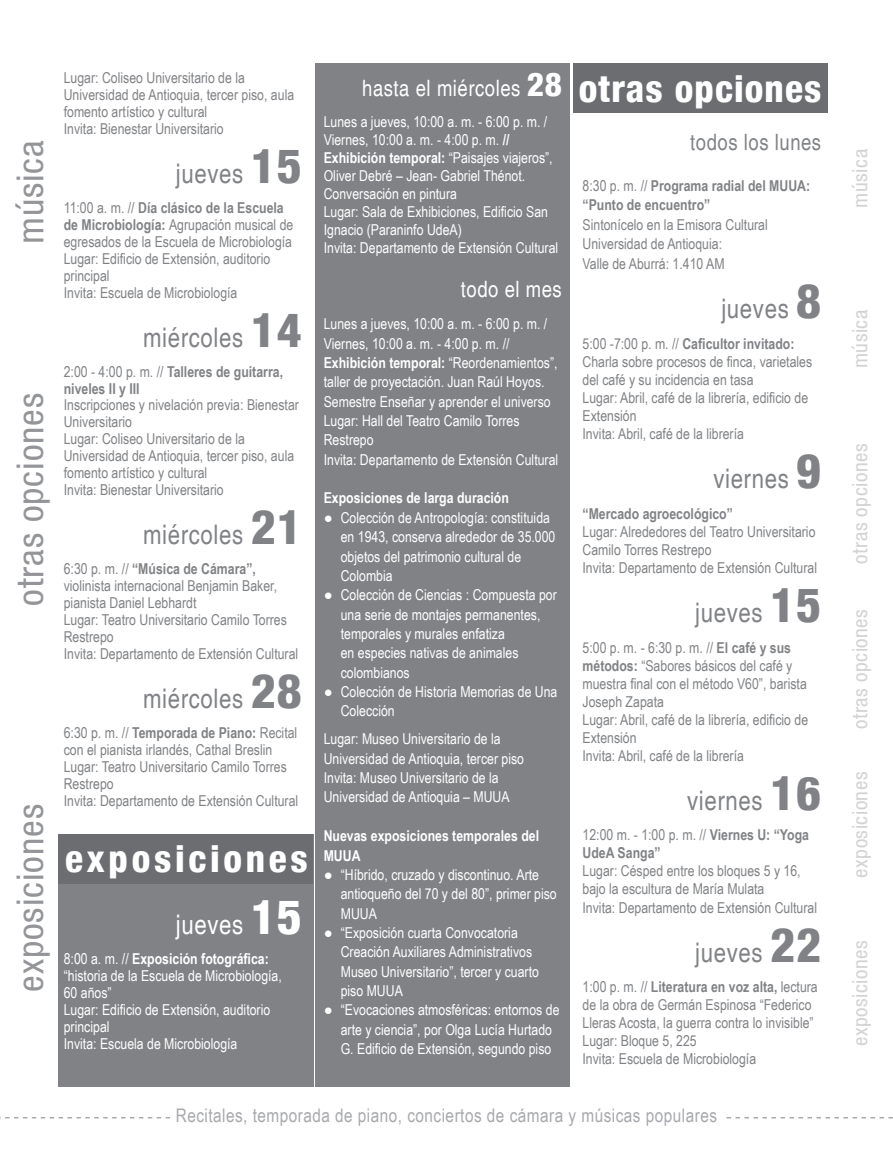
<style>
.page{position:relative;width:893px;height:1149px;background:#fff}
.page>*{position:absolute;margin:0;border:0;box-sizing:border-box;transform-origin:0 0}
.t1{font:condensed 37.2px "Helvetica 57";letter-spacing:.025em;color:#939598}
.t2{font:800 condensed 37.2px "Helvetica 87";letter-spacing:.03em;color:#fff}
.t3{font:800 condensed 37.2px "Helvetica 87";letter-spacing:.1em;color:#fff}
.t4{font:condensed 27px "Helvetica";letter-spacing:.025em;color:#808285}
.t5{font:condensed 27px "Helvetica";letter-spacing:.025em;color:#fff}
.t6{font:condensed 22.5px "Helvetica";letter-spacing:.025em;color:#fff}
.t7{font:condensed 22.5px "Helvetica";letter-spacing:.025em;color:#808285}
.t8{font:condensed 21px "Helvetica 57";letter-spacing:.025em;color:#d1d2d4}
.t9{font:18.75px "Arial Narrow";letter-spacing:.025em;color:#a8a9ad}
.t10{font:15px/17px "Arial Narrow";color:#808285}
.t11{font:15px/19.4px "Arial Narrow";color:#fff}
.t12{font:700 15px/17px "Arial Narrow";color:#808285}
.t13{font:700 15px/19.4px "Arial Narrow";color:#fff}
.s1{font-family:"Helvetica 87";font-weight:800;font-size:48px}
.s2{font-weight:700}
.s3{font-weight:400}
.s4{font-family:"Helvetica 87";font-weight:800;font-size:33px}
</style>
<div class="page">
<svg style="left:0;top:1117px;width:170px;height:1px"></svg>
<svg style="left:726px;top:1117px;width:167px;height:1px"></svg>
<div style="left:58px;top:833px;width:255px;height:253px;background:#808285"></div>
<div style="left:58px;top:833px;width:255px;height:50px;background:#6c6d70"></div>
<div style="left:573px;top:64px;width:255px;height:49px;background:#6c6d70"></div>
<div style="left:316px;top:64px;width:254px;height:1022px;background:#808285"></div>
<h1 class="t1" style="left:9px;top:244px;width:106px;rotate:-90deg">música</h1>
<h1 class="t1" style="left:9px;top:605px;width:214px;rotate:-90deg">otras opciones</h1>
<h1 class="t1" style="left:9px;top:991px;width:189px;rotate:-90deg">exposiciones</h1>
<p class="t10" style="left:64px;top:69px;width:232px">Lugar: Coliseo Universitario de la Universidad de Antioquia, tercer piso, aula fomento artístico y cultural<br>Invita: Bienestar Universitario</p>
<h2 class="t4" style="left:176px;top:158px;width:128px">jueves <span class="s1">15</span></h2>
<p class="t10" style="left:64px;top:198px;width:231px">11:00 a. m. // <span class="s2">Día clásico de la Escuela de Microbiología:</span> Agrupación musical de egresados de la Escuela de Microbiología Lugar: Edificio de Extensión, auditorio principal<br>Invita: Escuela de Microbiología</p>
<h2 class="t4" style="left:143px;top:321px;width:160px">miércoles <span class="s1">14</span></h2>
<p class="t12" style="left:64px;top:362px;width:221px"><span class="s3">2:00 - 4:00 p. m. //</span> Talleres de guitarra, niveles II y III</p>
<p class="t10" style="left:64px;top:396px;width:237px">Inscripciones y nivelación previa: Bienestar Universitario<br>Lugar: Coliseo Universitario de la Universidad de Antioquia, tercer piso, aula fomento artístico y cultural<br>Invita: Bienestar Universitario</p>
<h2 class="t4" style="left:143px;top:519px;width:160px">miércoles <span class="s1">21</span></h2>
<p class="t10" style="left:64px;top:559px;width:236px">6:30 p. m. // <span class="s2">“Música de Cámara”, </span>violinista internacional Benjamin Baker, pianista Daniel Lebhardt<br>Lugar: Teatro Universitario Camilo Torres Restrepo<br>Invita: Departamento de Extensión Cultural</p>
<h2 class="t4" style="left:143px;top:682px;width:160px">miércoles <span class="s1">28</span></h2>
<p class="t10" style="left:64px;top:723px;width:236px">6:30 p. m. // <span class="s2">Temporada de Piano:</span> Recital con el pianista irlandés, Cathal Breslin Lugar: Teatro Universitario Camilo Torres Restrepo<br>Invita: Departamento de Extensión Cultural</p>
<h1 class="t3" style="left:65px;top:835px;width:244px">exposiciones</h1>
<h2 class="t5" style="left:176px;top:908px;width:128px">jueves <span class="s1">15</span></h2>
<p class="t11" style="left:64px;top:949px;width:220px;line-height:17px">8:00 a. m. // <span class="s2">Exposición fotográfica: </span>“historia de la Escuela de Microbiología,<br>60 años”<br>Lugar: Edificio de Extensión, auditorio principal<br>Invita: Escuela de Microbiología</p>
<h3 class="t6" style="left:202px;top:898px;width:103px">todo el mes</h3>
<p class="t11" style="left:62px;top:955px;width:224px">Viernes 10:00 a. m. a 4:00 p. m. // DPEP</p>
<p class="t13" style="left:62px;top:972px;width:239px">Exhibición temporal “Paisajes Viajeros”.</p>
<h3 class="t6" style="left:362px;top:75px;width:201px">hasta el miércoles <span class="s4">28</span></h3>
<p class="t11" style="left:324px;top:112px;width:236px;line-height:18px">Lunes a jueves, 10:00 a. m. - 6:00 p. m. / Viernes, 10:00 a. m. - 4:00 p. m. <span class="s2">// Exhibición temporal:</span> “Paisajes viajeros”, Oliver Debré – Jean- Gabriel Thénot.<br>Conversación en pintura<br>Lugar: Sala de Exhibiciones, Edificio San Ignacio (Paraninfo UdeA)<br>Invita: Departamento de Extensión Cultural</p>
<h3 class="t6" style="left:461px;top:276px;width:103px">todo el mes</h3>
<p class="t11" style="left:324px;top:313px;width:236px">Lunes a jueves, 10:00 a. m. - 6:00 p. m. / Viernes, 10:00 a. m. - 4:00 p. m. // <span class="s2">Exhibición temporal:</span> “Reordenamientos”, taller de proyectación. Juan Raúl Hoyos.<br>Semestre Enseñar y aprender el universo Lugar: Hall del Teatro Camilo Torres Restrepo<br>Invita: Departamento de Extensión Cultural</p>
<p class="t13" style="left:324px;top:487px;width:187px">Exposiciones de larga duración</p>
<p class="t11" style="left:341px;top:507px;width:216px;text-indent:-17px">● Colección de Antropología: constituida en 1943, conserva alrededor de 35.000 objetos del patrimonio cultural de<br>Colombia</p>
<p class="t11" style="left:341px;top:584px;width:218px;text-indent:-17px">● Colección de Ciencias : Compuesta por una serie de montajes permanentes, temporales y murales enfatiza<br>en especies nativas de animales colombianos</p>
<p class="t11" style="left:341px;top:681px;width:218px;text-indent:-17px">● Colección de Historia Memorias de Una<br>Colección</p>
<p class="t11" style="left:324px;top:728px;width:202px">Lugar: Museo Universitario de la Universidad de Antioquia, tercer piso Invita: Museo Universitario de la Universidad de Antioquia – MUUA</p>
<p class="t13" style="left:324px;top:825px;width:217px">Nuevas exposiciones temporales del<br>MUUA</p>
<p class="t11" style="left:341px;top:864px;width:218px;text-indent:-17px">● “Híbrido, cruzado y discontinuo. Arte antioqueño del 70 y del 80”, primer piso<br>MUUA</p>
<p class="t11" style="left:341px;top:922px;width:200px;text-indent:-17px">● “Exposición cuarta Convocatoria<br>Creación Auxiliares Administrativos<br>Museo Universitario”, tercer y cuarto piso MUUA</p>
<p class="t11" style="left:341px;top:999px;width:220px;text-indent:-17px">● “Evocaciones atmosféricas: entornos de arte y ciencia”, por Olga Lucía Hurtado<br>G. Edificio de Extensión, segundo piso</p>
<h1 class="t2" style="left:579px;top:65px;width:244px">otras opciones</h1>
<h3 class="t7" style="left:690px;top:129px;width:132px">todos los lunes</h3>
<p class="t12" style="left:583px;top:175px;width:229px;line-height:19.5px"><span class="s3">8:30 p. m. //</span> Programa radial del MUUA: “Punto de encuentro”</p>
<p class="t10" style="left:583px;top:214px;width:187px;line-height:19.5px">Sintonícelo en la Emisora Cultural<br>Universidad de Antioquia:<br>Valle de Aburrá: 1.410 AM</p>
<h2 class="t4" style="left:721px;top:292px;width:101px">jueves <span class="s1">8</span></h2>
<p class="t10" style="left:583px;top:334px;width:231px;line-height:18px">5:00 -7:00 p. m. // <span class="s2">Caficultor invitado:<br></span>Charla sobre procesos de finca, varietales del café y su incidencia en tasa<br>Lugar: Abril, café de la librería, edificio de Extensión<br>Invita: Abril, café de la librería</p>
<h2 class="t4" style="left:713px;top:462px;width:109px">viernes <span class="s1">9</span></h2>
<p class="t12" style="left:583px;top:504px;width:152px">“Mercado agroecológico”</p>
<p class="t10" style="left:583px;top:521px;width:236px;line-height:18px">Lugar: Alrededores del Teatro Universitario<br>Camilo Torres Restrepo<br>Invita: Departamento de Extensión Cultural</p>
<h2 class="t4" style="left:695px;top:596px;width:128px">jueves <span class="s1">15</span></h2>
<p class="t10" style="left:583px;top:637px;width:227px;line-height:18px">5:00 p. m. - 6:30 p. m. // <span class="s2">El café y sus métodos:</span> “Sabores básicos del café y muestra final con el método V60”, barista<br>Joseph Zapata<br>Lugar: Abril, café de la librería, edificio de<br>Extensión<br>Invita: Abril, café de la librería</p>
<h2 class="t4" style="left:687px;top:784px;width:136px">viernes <span class="s1">16</span></h2>
<p class="t12" style="left:583px;top:825px;width:228px;line-height:18px"><span class="s3">12:00 m. - 1:00 p. m. //</span> Viernes U: “Yoga<br>UdeA Sanga”</p>
<p class="t10" style="left:583px;top:861px;width:236px;line-height:18px">Lugar: Césped entre los bloques 5 y 16, bajo la escultura de María Mulata<br>Invita: Departamento de Extensión Cultural</p>
<h2 class="t4" style="left:695px;top:935px;width:128px">jueves <span class="s1">22</span></h2>
<p class="t10" style="left:583px;top:977px;width:237px;line-height:18px">1:00 p. m. // <span class="s2">Literatura en voz alta,</span> lectura de la obra de Germán Espinosa “Federico Lleras Acosta, la guerra contra lo invisible” Lugar: Bloque 5, 225<br>Invita: Escuela de Microbiología</p>
<p class="t9" style="left:176px;top:1100px;width:543px">Recitales, temporada de piano, conciertos de cámara y músicas populares</p>
<h3 class="t8" style="left:848px;top:208px;width:60px;rotate:-90deg">música</h3>
<h3 class="t8" style="left:848px;top:368px;width:60px;rotate:-90deg">música</h3>
<h3 class="t8" style="left:848px;top:563px;width:121px;rotate:-90deg">otras opciones</h3>
<h3 class="t8" style="left:848px;top:729px;width:121px;rotate:-90deg">otras opciones</h3>
<h3 class="t8" style="left:848px;top:877px;width:107px;rotate:-90deg">exposiciones</h3>
<h3 class="t8" style="left:848px;top:1045px;width:107px;rotate:-90deg">exposiciones</h3>
</div>
